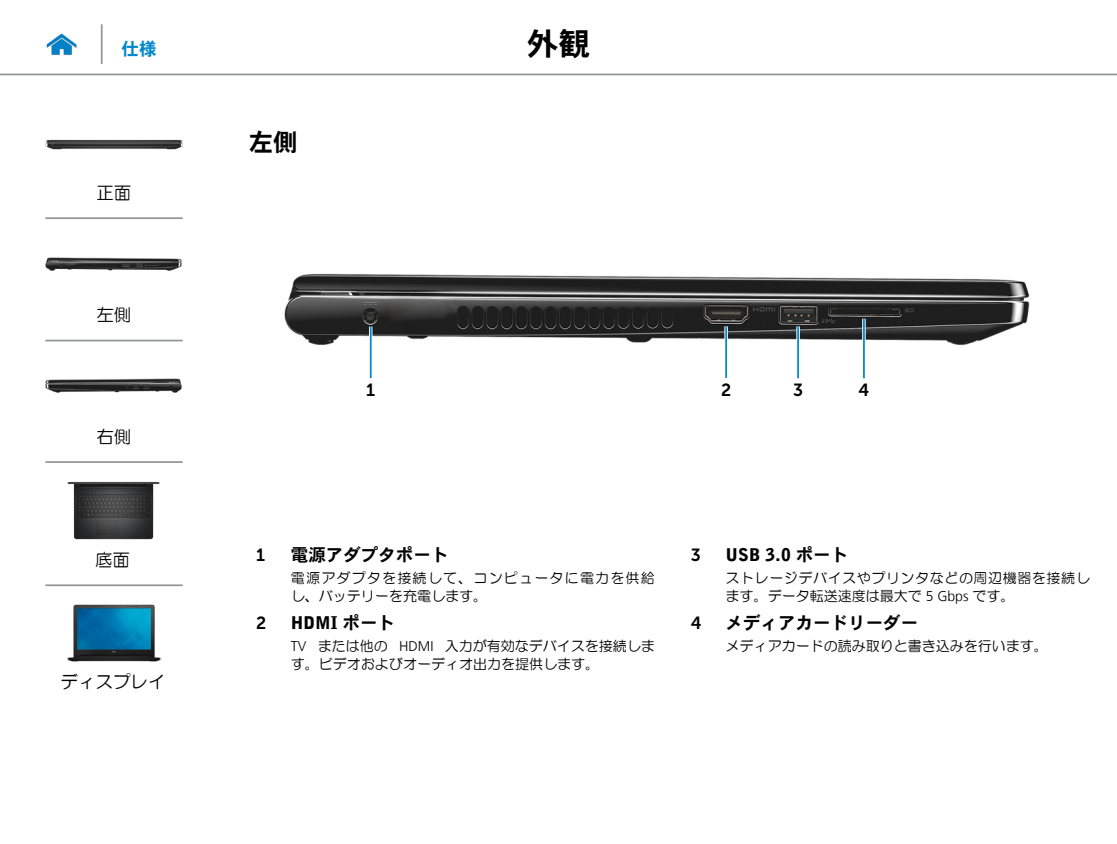
<style>
.page{position:relative;width:1117px;height:844px;background:#fff}
.page>*{position:absolute;margin:0;border:0;box-sizing:border-box;transform-origin:0 0}
.t1{font:31.5px "DFHS Gothic W7 WIN RKSJ H";color:#000}
.Head2{font:24.5px "DFHS Gothic W7 WIN RKSJ H";color:#000}
.Callout_Head{font:17.5px "DFHS Gothic W7 WIN RKSJ H";color:#000}
.Callout_Head-2{font:900 17.5px "Bell Gothic BT";color:#000}
.t2{font:17.5px "HG Maru Gothic MPRO";color:#000}
.Callout-L{font:17.5px "Museo Sans For Dell 700";color:#000}
.t3{font:17.5px "DFHS Gothic W7 WIN RKSJ H";color:#0087cc}
.Callout_description{font:14px/17.5px "HG Maru Gothic MPRO";color:#000}
.Callout_description-2{font:14px/17.5px "HG Maru Gothic MPRO";letter-spacing:.04em;color:#000}
.Callout_description-3{font:14px/17.5px "HG Maru Gothic MPRO";letter-spacing:.085em;color:#000}
.s1{font-family:"DFHS Gothic W7 WIN RKSJ H";font-weight:400}
.s2{font-family:"Frutiger 45";font-weight:300}
</style>
<div class="page">
<hr style="left:0;top:74px;width:1116px;height:1px;background:#939598">
<img style="left:46px;top:33px;width:31px;height:23px">
<img style="left:284px;top:273px;width:746px;height:73px">
<hr style="left:369px;top:326px;width:3px;height:52px;background:#fff">
<hr style="left:370px;top:326px;width:1px;height:52px;background:#0087cc">
<hr style="left:724px;top:326px;width:3px;height:52px;background:#fff">
<hr style="left:725px;top:326px;width:1px;height:52px;background:#0087cc">
<hr style="left:796px;top:326px;width:3px;height:52px;background:#fff">
<hr style="left:797px;top:326px;width:1px;height:52px;background:#0087cc">
<hr style="left:862px;top:318px;width:3px;height:60px;background:#fff">
<hr style="left:862px;top:318px;width:2px;height:60px;background:#0087cc">
<hr style="left:101px;top:24px;width:2px;height:40px;background:#939598">
<img style="left:45px;top:140px;width:137px;height:9px">
<img style="left:45px;top:257px;width:137px;height:14px">
<img style="left:45px;top:378px;width:137px;height:15px">
<img style="left:67px;top:481px;width:93px;height:58px">
<img style="left:67px;top:604px;width:94px;height:57px">
<hr style="left:45px;top:217px;width:138px;height:2px;background:#939598">
<hr style="left:45px;top:339px;width:138px;height:2px;background:#939598">
<hr style="left:45px;top:461px;width:138px;height:2px;background:#939598">
<hr style="left:45px;top:584px;width:138px;height:2px;background:#939598">
<p class="t3" style="left:122px;top:40px;width:36px">仕様</p>
<h1 class="t1" style="left:527px;top:28px;width:64px">外観</h1>
<p class="t2" style="left:96px;top:183px;width:36px">正面</p>
<p class="t2" style="left:96px;top:306px;width:36px">左側</p>
<p class="t2" style="left:96px;top:428px;width:36px">右側</p>
<p class="t2" style="left:95px;top:550px;width:37px">底面</p>
<p class="t2" style="left:60px;top:673px;width:106px">ディスプレイ</p>
<p class="Head2" style="left:249px;top:129px;width:50px">左側</p>
<p class="Callout-L" style="left:366px;top:380px;width:10px">1</p>
<p class="Callout-L" style="left:721px;top:380px;width:12px">2</p>
<p class="Callout-L" style="left:792px;top:380px;width:12px">3</p>
<p class="Callout-L" style="left:858px;top:380px;width:12px">4</p>
<p class="Callout-L" style="left:256px;top:544px;width:10px">1</p>
<p class="Callout_Head" style="left:291px;top:545px;width:159px">電源アダプタポート</p>
<p class="Callout_description-3" style="left:291px;top:569px;width:365px">電源アダプタを接続して、コンピュータに電力を供給し、バッテリーを充電します。</p>
<p class="Callout-L" style="left:256px;top:612px;width:12px">2</p>
<p class="Callout_Head-2" style="left:291px;top:611px;width:106px">HDMI <span class="s1">ポート</span></p>
<p class="Callout_description" style="left:291px;top:637px;width:365px"><span class="s2">TV</span> または他の <span class="s2">HDMI</span> 入力が有効なデバイスを接続します。ビデオおよびオーディオ出力を提供します。</p>
<p class="Callout-L" style="left:690px;top:544px;width:12px">3</p>
<p class="Callout_Head-2" style="left:725px;top:543px;width:124px">USB 3.0 <span class="s1">ポート</span></p>
<p class="Callout_description-2" style="left:725px;top:569px;width:365px">ストレージデバイスやプリンタなどの周辺機器を接続します。データ転送速度は最大で <span class="s2">5 Gbps</span> です。</p>
<p class="Callout-L" style="left:690px;top:612px;width:12px">4</p>
<p class="Callout_Head" style="left:725px;top:613px;width:194px">メディアカードリーダー</p>
<p class="Callout_description" style="left:725px;top:637px;width:323px">メディアカードの読み取りと書き込みを行います。</p>
</div>
